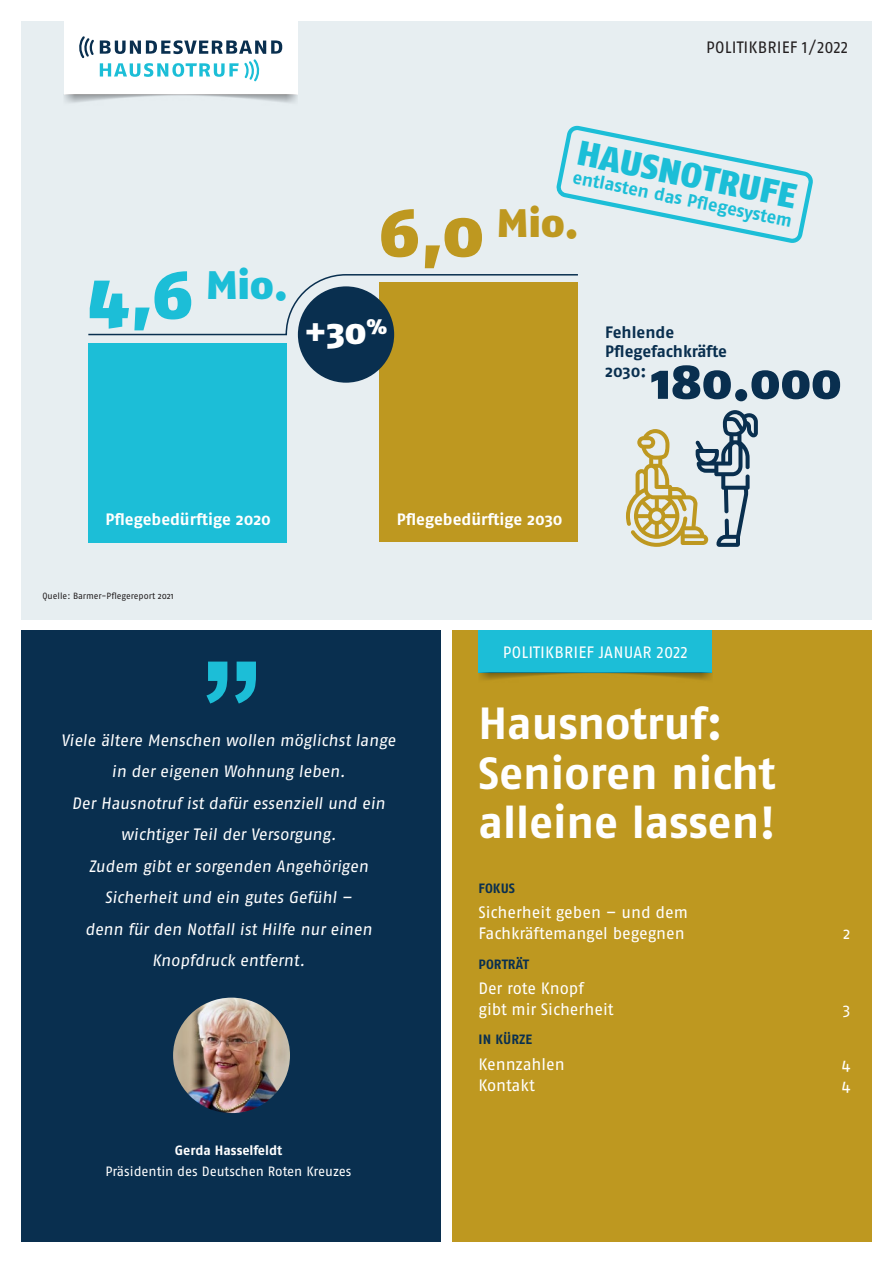
<style>
.page{position:relative;width:893px;height:1263px;background:#fff}
.page>*{position:absolute;margin:0;border:0;box-sizing:border-box;transform-origin:0 0}
.t1{font:900 50.1px "Fago OT";color:#092f4f}
.t2{font:700 45px/49.5px "Fago OT";color:#fff}
.t3{font:900 39.75px "Fago OT";color:#be9820}
.t4{font:900 39.75px "Fago OT";color:#1cbed7}
.t5{font:900 35.55px "Fago OT";color:#fff}
.t6{font:900 34.8px "Fago OT";color:#1cbed7}
.t7{font:700 18px "Fago OT";color:#1cbed7}
.t8{font:16.5px/31.5px "Fago OT";letter-spacing:-.005em;color:#fff}
.t9{font:700 16.5px "Fago OT";letter-spacing:-.005em;color:#fff}
.t10{font:700 16.5px/19.8px "Fago OT";letter-spacing:-.005em;color:#092f4f}
.t11{font:16.5px "Fago OT";letter-spacing:.01em;color:#231f20}
.t12{font:13.5px "Fago OT";letter-spacing:-.005em;color:#fff}
.t13{font:700 13.5px "Fago OT";letter-spacing:.01em;color:#092f4f}
.t14{font:700 13.5px "Fago OT";color:#fff}
.t15{font:9px "Fago OT";color:#231f20}
.s1{font-size:68.1px}
.s2{font-weight:700}
</style>
<div class="page">
<div style="left:21px;top:21px;width:851px;height:599px;background:#e7eef1"></div>
<div style="left:64px;top:0;width:234px;height:94px;background:#fff"></div>
<svg style="left:79px;top:36px;width:203px;height:45px"></svg>
<div style="left:21px;top:630px;width:420px;height:612px;background:#092f4f"></div>
<div style="left:452px;top:630px;width:420px;height:612px;background:#be9820"></div>
<svg style="left:235px;top:662px;width:21px;height:41px"></svg>
<svg style="left:206px;top:662px;width:21px;height:41px"></svg>
<div style="left:478px;top:630px;width:234px;height:42px;background:#1cbed7"></div>
<img style="left:478px;top:672px;width:234px;height:8px">
<img style="left:173px;top:998px;width:117px;height:115px">
<div style="left:88px;top:343px;width:199px;height:199px;background:#1cbed7"></div>
<div style="left:379px;top:282px;width:199px;height:260px;background:#be9820"></div>
<div style="left:298px;top:286px;width:96px;height:97px;background:#092f4f;border-radius:50%"></div>
<svg style="left:88px;top:274px;width:490px;height:62px"></svg>
<svg style="left:626px;top:410px;width:132px;height:137px"></svg>
<svg style="left:556px;top:126px;width:257px;height:117px"></svg>
<p class="t11" style="left:706px;top:38px;width:144px">POLITIKBRIEF 1 ⁄ 2022</p>
<h3 class="t4" style="left:88px;top:261px;width:201px"><span class="s1">4,6</span> Mio.</h3>
<h3 class="t6" style="left:582px;top:133px;width:224px;rotate:11deg">HAUSNOTRUFE</h3>
<p class="t7" style="left:575px;top:167px;width:225px;rotate:11deg">entlasten das Pfl egesystem</p>
<h3 class="t3" style="left:379px;top:199px;width:201px"><span class="s1">6,0</span> Mio.</h3>
<h3 class="t5" style="left:304px;top:310px;width:85px"><span class="s2">+</span>30<sup>%</sup></h3>
<p class="t10" style="left:605px;top:322px;width:123px">Fehlende<br>Pflegefachkräfte<br>2030:</p>
<h1 class="t1" style="left:651px;top:351px;width:192px">180.000</h1>
<p class="t9" style="left:105px;top:509px;width:167px">Pflegebedürftige 2020</p>
<p class="t9" style="left:397px;top:509px;width:167px">Pflegebedürftige 2030</p>
<p class="t15" style="left:43px;top:590px;width:133px">Quelle: Barmer-Pflegereport 2021</p>
<p class="t8" style="left:61px;top:724px;width:339px;text-align:center">Viele ältere Menschen wollen möglichst lange in der eigenen Wohnung leben.<br>Der Hausnotruf ist dafür essenziell und ein wichtiger Teil der Versorgung.<br>Zudem gibt er sorgenden Angehörigen Sicherheit und ein gutes Gefühl –<br>denn für den Notfall ist Hilfe nur einen Knopfdruck entfernt.</p>
<p class="t14" style="left:175px;top:1142px;width:109px">Gerda Hasselfeldt</p>
<p class="t12" style="left:106px;top:1163px;width:247px">Präsidentin des Deutschen Roten Kreuzes</p>
<p class="t8" style="left:503px;top:636px;width:186px">POLITIKBRIEF JANUAR 2022</p>
<h2 class="t2" style="left:478px;top:699px;width:299px">Hausnotruf:<br>Senioren nicht alleine lassen!</h2>
<p class="t13" style="left:478px;top:880px;width:38px">FOKUS</p>
<p class="t8" style="left:478px;top:902px;width:211px;line-height:21px">Sicherheit geben – und dem<br>Fachkräftemangel begegnen</p>
<p class="t13" style="left:478px;top:956px;width:52px">PORTRÄT</p>
<p class="t8" style="left:478px;top:977px;width:137px;line-height:21px">Der rote Knopf gibt mir Sicherheit</p>
<p class="t8" style="left:843px;top:917px;width:9px">2</p>
<p class="t8" style="left:843px;top:993px;width:9px">3</p>
<p class="t13" style="left:478px;top:1031px;width:55px">IN KÜRZE</p>
<p class="t8" style="left:478px;top:1048px;width:88px">Kennzahlen</p>
<p class="t8" style="left:842px;top:1048px;width:10px">4</p>
<p class="t8" style="left:478px;top:1069px;width:58px">Kontakt</p>
<p class="t8" style="left:842px;top:1069px;width:10px">4</p>
</div>
